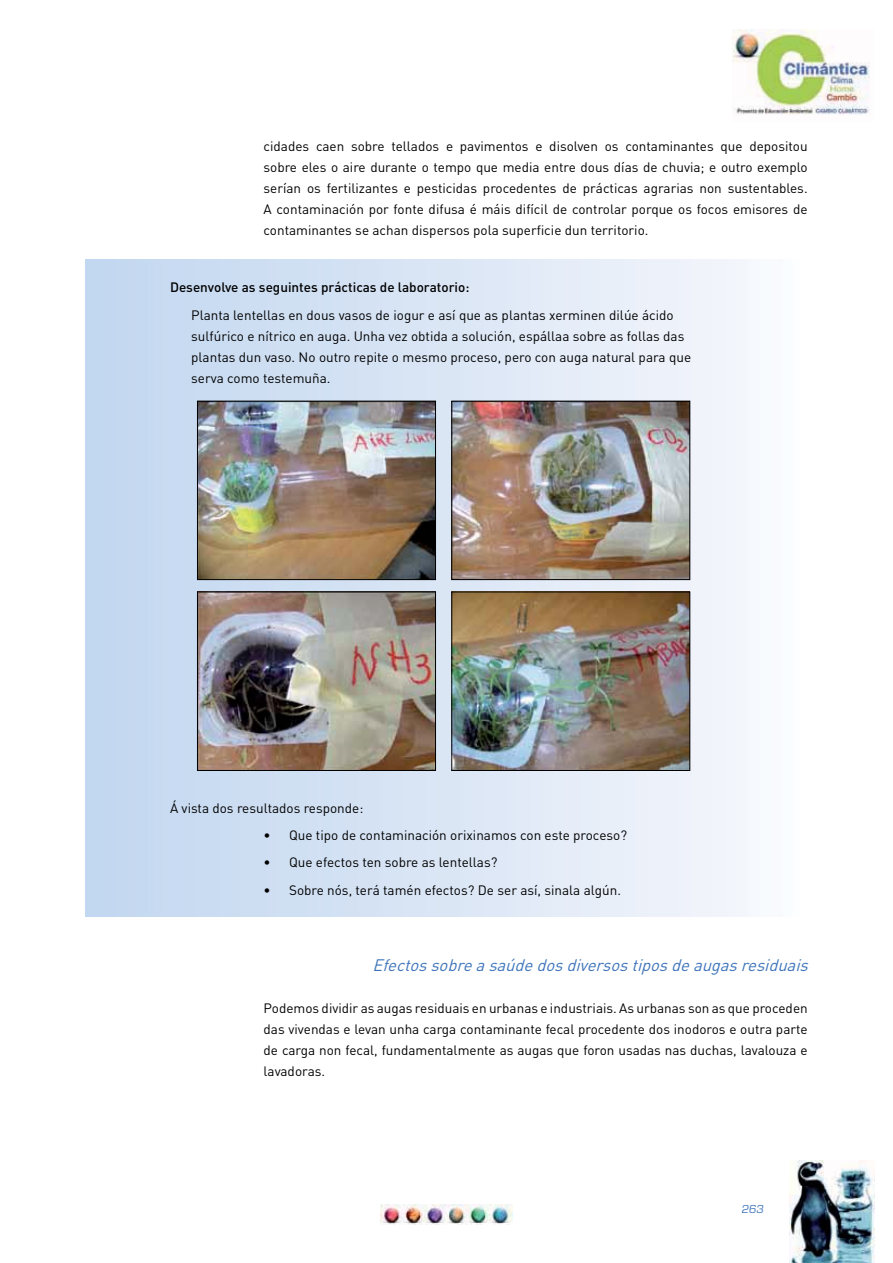
<style>
.page{position:relative;width:893px;height:1263px;background:#fff}
.page>*{position:absolute;margin:0;border:0;box-sizing:border-box;transform-origin:0 0}
.t1{font:italic 16.5px "DIN";color:#3e74ba}
.t2{font:13.5px/21px "DIN";color:#000;text-align:justify}
.t3{font:500 13.5px "DIN";color:#000}
.t4{font:12px "Eurostile";color:#3e74ba}
</style>
<div class="page">
<img style="left:380px;top:1204px;width:132px;height:20px">
<img style="left:732px;top:30px;width:138px;height:85px">
<img style="left:789px;top:1161px;width:85px;height:102px">
<div style="left:85px;top:259px;width:723px;height:658px;background:linear-gradient(to right,#bfd4ee,#f7f8fc)"></div>
<img style="left:199px;top:403px;width:235px;height:175px">
<div style="left:197px;top:401px;width:239px;height:179px;border:1px solid #000"></div>
<img style="left:454px;top:403px;width:234px;height:175px">
<div style="left:452px;top:401px;width:238px;height:179px;border:1px solid #000"></div>
<img style="left:199px;top:594px;width:235px;height:175px">
<div style="left:197px;top:592px;width:239px;height:179px;border:1px solid #000"></div>
<img style="left:454px;top:594px;width:234px;height:175px">
<div style="left:452px;top:592px;width:238px;height:179px;border:1px solid #000"></div>
<p class="t2" style="left:264px;top:138px;width:546px">cidades caen sobre tellados e pavimentos e disolven os contaminantes que depositou sobre eles o aire durante o tempo que media entre dous días de chuvia; e outro exemplo serían os fertilizantes e pesticidas procedentes de prácticas agrarias non sustentables.<br>A contaminación por fonte difusa é máis difícil de controlar porque os focos emisores de contaminantes se achan dispersos pola superficie dun territorio.</p>
<p class="t3" style="left:170px;top:283px;width:301px">Desenvolve as seguintes prácticas de laboratorio:</p>
<p class="t2" style="left:191px;top:306px;width:501px;text-align:left">Planta lentellas en dous vasos de iogur e así que as plantas xerminen dilúe ácido sulfúrico e nítrico en auga. Unha vez obtida a solución, espállaa sobre as follas das plantas dun vaso. No outro repite o mesmo proceso, pero con auga natural para que serva como testemuña.</p>
<p class="t2" style="left:170px;top:799px;width:195px">Á vista dos resultados responde:</p>
<p class="t2" style="left:264px;top:826px;width:365px">• Que tipo de contaminación orixinamos con este proceso?</p>
<p class="t2" style="left:264px;top:854px;width:235px">• Que efectos ten sobre as lentellas?</p>
<p class="t2" style="left:264px;top:881px;width:359px">• Sobre nós, terá tamén efectos? De ser así, sinala algún.</p>
<p class="t1" style="left:372px;top:959px;width:441px">Efectos sobre a saúde dos diversos tipos de augas residuais</p>
<p class="t2" style="left:264px;top:999px;width:546px">Podemos dividir as augas residuais en urbanas e industriais. As urbanas son as que proceden das vivendas e levan unha carga contaminante fecal procedente dos inodoros e outra parte de carga non fecal, fundamentalmente as augas que foron usadas nas duchas, lavalouza e lavadoras.</p>
<p class="t4" style="left:741px;top:1201px;width:25px">263</p>
</div>
